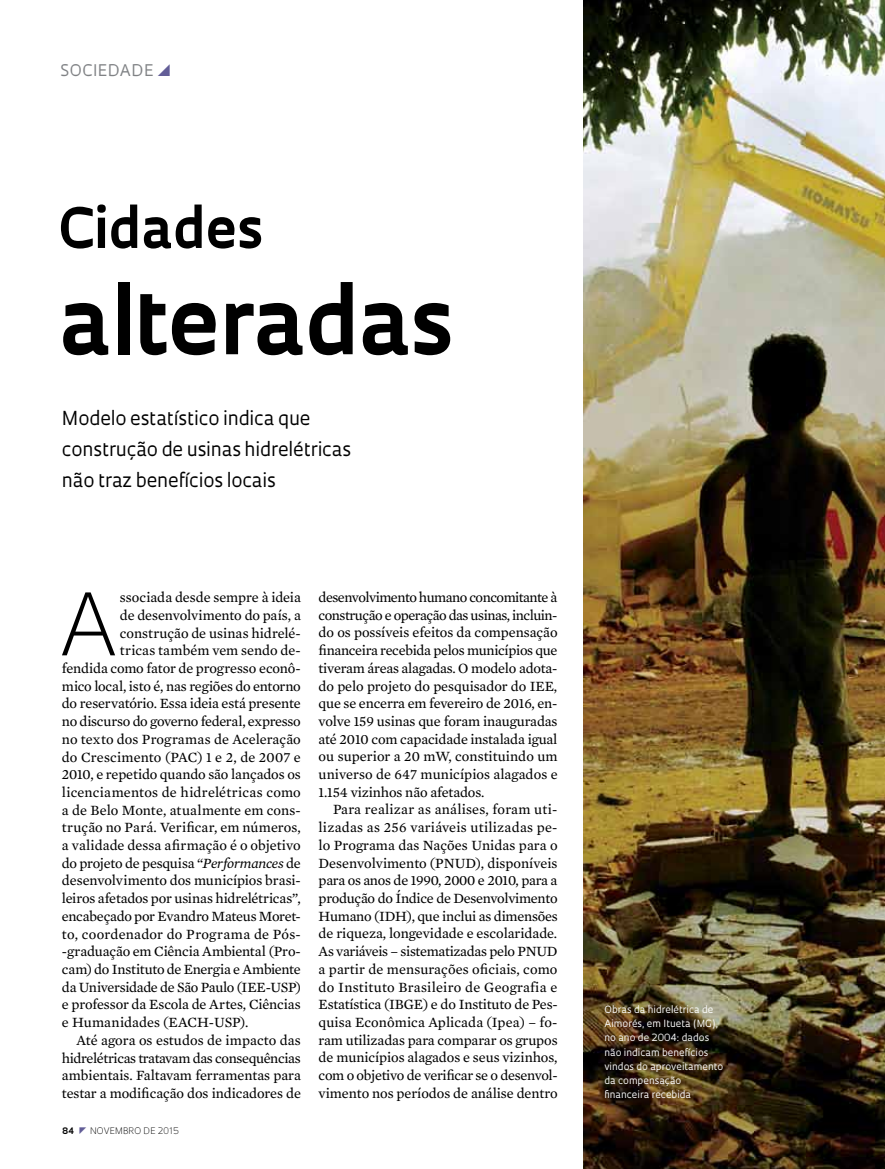
<style>
.page{position:relative;width:885px;height:1169px;background:#fff}
.page>*{position:absolute;margin:0;border:0;box-sizing:border-box;transform-origin:0 0}
.t1{font:700 89.85px "Oculum";letter-spacing:-.01em;color:#000}
.t2{font:300 83.55px "Oculum";color:#000}
.t3{font:700 54px "Oculum";color:#000}
.t4{font:18.75px/30.9px "Oculum";letter-spacing:-.01em;color:#000}
.t5{font:15.6px "Oculum";letter-spacing:.035em;color:#808285}
.t6{font:14.4px/17.7px "Mercury Text G2";letter-spacing:-.005em;color:#000;text-align:justify}
.t7{font:14.4px "Mercury Text G2";letter-spacing:-.025em;color:#000}
.t8{font:14.4px "Mercury Text G2";letter-spacing:.015em;color:#000}
.t9{font:9.75px/14.1px "Oculum";color:#fff}
.t10{font:300 8.7px "Oculum";letter-spacing:.015em;color:#000}
.t11{font:700 8.7px "Oculum";color:#000}
.s1{font-style:italic}
</style>
<div class="page">
<img style="left:583px;top:0;width:302px;height:1168px">
<p class="t5" style="left:61px;top:60px;width:94px">SOCIEDADE</p>
<h3 class="t3" style="left:58px;top:191px;width:206px">Cidades</h3>
<h1 class="t1" style="left:58px;top:259px;width:396px">alteradas</h1>
<h3 class="t4" style="left:62px;top:402px;width:291px">Modelo estatístico indica que construção de usinas hidrelétricas não traz benefícios locais</h3>
<h2 class="t2" style="left:60px;top:567px;width:61px">A</h2>
<p class="t6" style="left:120px;top:588px;width:182px">ssociada desde sempre à ideia</p>
<p class="t6" style="left:120px;top:605px;width:182px">de desenvolvimento do país, a</p>
<p class="t6" style="left:120px;top:623px;width:182px">construção de usinas hidrelé-</p>
<p class="t6" style="left:120px;top:641px;width:182px">tricas também vem sendo de-</p>
<p class="t6" style="left:62px;top:658px;width:240px">fendida como fator de progresso econô-</p>
<p class="t6" style="left:62px;top:676px;width:240px">mico local, isto é, nas regiões do entorno</p>
<p class="t6" style="left:62px;top:694px;width:240px">do reservatório. Essa ideia está presente</p>
<p class="t6" style="left:62px;top:711px;width:240px">no discurso do governo federal, expresso</p>
<p class="t6" style="left:62px;top:729px;width:240px">no texto dos Programas de Aceleração</p>
<p class="t6" style="left:62px;top:747px;width:240px">do Crescimento (PAC) 1 e 2, de 2007 e</p>
<p class="t6" style="left:62px;top:765px;width:240px">2010, e repetido quando são lançados os</p>
<p class="t6" style="left:62px;top:782px;width:240px">licenciamentos de hidrelétricas como</p>
<p class="t6" style="left:62px;top:800px;width:240px">a de Belo Monte, atualmente em cons-</p>
<p class="t6" style="left:62px;top:818px;width:240px">trução no Pará. Verificar, em números,</p>
<p class="t6" style="left:62px;top:835px;width:240px">a validade dessa afirmação é o objetivo</p>
<p class="t6" style="left:62px;top:853px;width:240px">do projeto de pesquisa “<span class="s1">Performances</span> de</p>
<p class="t6" style="left:62px;top:871px;width:240px">desenvolvimento dos municípios brasi-</p>
<p class="t6" style="left:62px;top:888px;width:240px">leiros afetados por usinas hidrelétricas”,</p>
<p class="t6" style="left:62px;top:906px;width:240px">encabeçado por Evandro Mateus Moret-</p>
<p class="t8" style="left:62px;top:923px;width:240px">to, coordenador do Programa de Pós-</p>
<p class="t6" style="left:62px;top:942px;width:240px">-graduação em Ciência Ambiental (Pro-</p>
<p class="t6" style="left:62px;top:959px;width:240px">cam) do Instituto de Energia e Ambiente</p>
<p class="t7" style="left:62px;top:976px;width:240px">da Universidade de São Paulo (IEE-USP)</p>
<p class="t6" style="left:62px;top:995px;width:240px">e professor da Escola de Artes, Ciências</p>
<p class="t6" style="left:62px;top:1012px;width:188px">e Humanidades (EACH-USP).</p>
<p class="t6" style="left:76px;top:1030px;width:226px">Até agora os estudos de impacto das</p>
<p class="t7" style="left:62px;top:1047px;width:240px">hidrelétricas tratavam das consequências</p>
<p class="t6" style="left:62px;top:1065px;width:240px">ambientais. Faltavam ferramentas para</p>
<p class="t6" style="left:62px;top:1083px;width:241px">testar a modificação dos indicadores de</p>
<p class="t11" style="left:62px;top:1124px;width:14px">84</p>
<p class="t10" style="left:90px;top:1124px;width:91px">NOVEMBRO DE 2015</p>
<p class="t6" style="left:319px;top:587px;width:241px">desenvolvimento humano concomitante à construção e operação das usinas, incluin&shy;do os possíveis efeitos da compensação financeira recebida pelos municípios que tiveram áreas alagadas. O modelo adota&shy;do pelo projeto do pesquisador do IEE, que se encerra em fevereiro de 2016, en&shy;volve 159 usinas que foram inauguradas até 2010 com capacidade instalada igual ou superior a 20 mW, constituindo um universo de 647 municípios alagados e 1.154 vizinhos não afetados.</p>
<p class="t6" style="left:319px;top:800px;width:241px;text-indent:14px">Para realizar as análises, foram uti&shy;lizadas as 256 variáveis utilizadas pe&shy;lo Programa das Nações Unidas para o Desenvolvimento (PNUD), disponíveis para os anos de 1990, 2000 e 2010, para a produção do Índice de Desenvolvimento Humano (IDH), que inclui as dimensões de riqueza, longevidade e escolaridade.<br>As variáveis – sistematizadas pelo PNUD a partir de mensurações oficiais, como do Instituto Brasileiro de Geografia e Estatística (IBGE) e do Instituto de Pes&shy;quisa Econômica Aplicada (Ipea) – fo&shy;ram utilizadas para comparar os grupos de municípios alagados e seus vizinhos, com o objetivo de verificar se o desenvol&shy;vimento nos períodos de análise dentro</p>
<p class="t9" style="left:604px;top:1002px;width:121px">Obras da hidrelétrica de<br>Aimorés, em Itueta (MG), no ano de 2004: dados não indicam benefícios vindos do aproveitamento da compensação financeira recebida</p>
</div>
